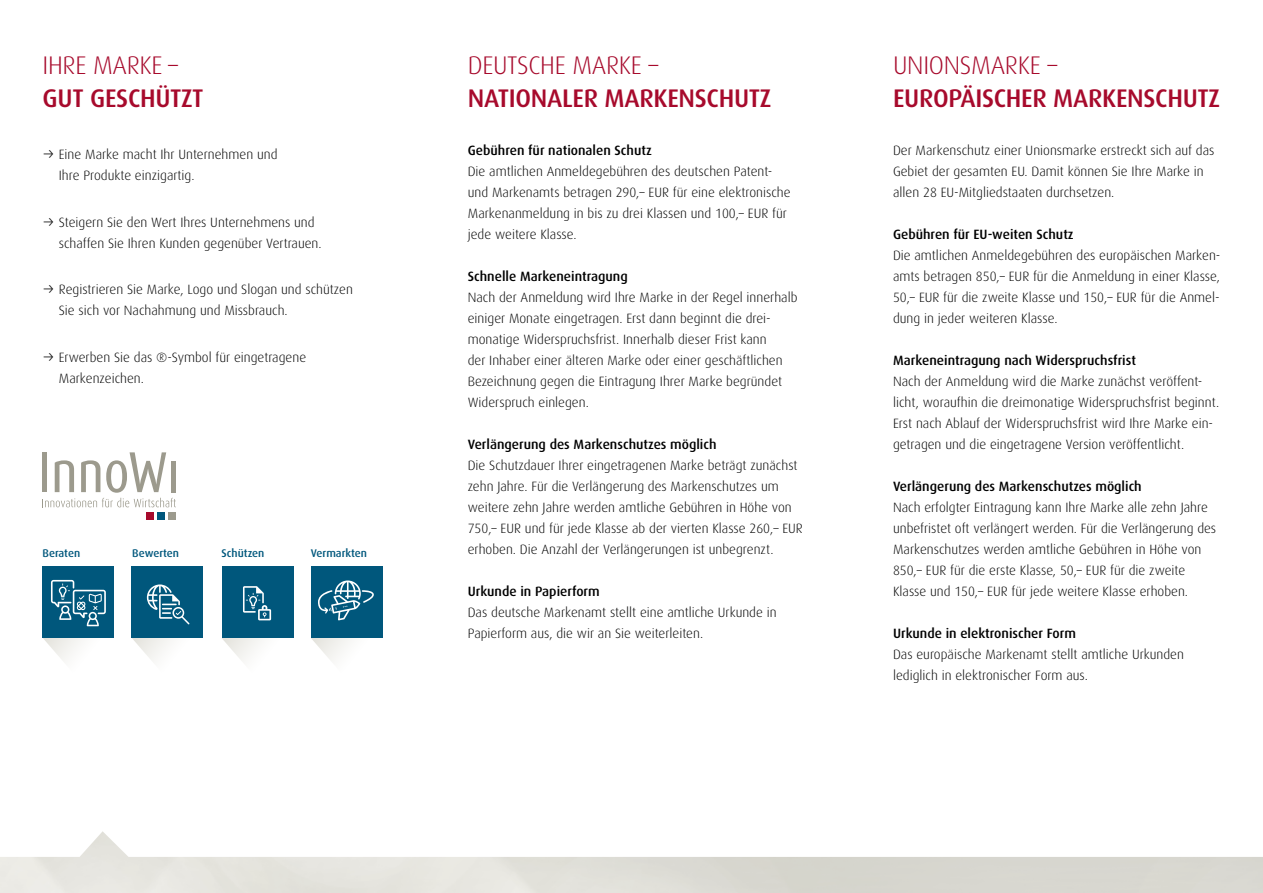
<style>
.page{position:relative;width:1263px;height:893px;background:#fff}
.page>*{position:absolute;margin:0;border:0;box-sizing:border-box;transform-origin:0 0}
.t1{font:500 25.5px "Dax";letter-spacing:-.01em;color:#a70a2c}
.t2{font:300 25.5px "Dax";letter-spacing:-.01em;color:#a70a2c}
.t3{font:300 13.5px/21px "Dax";color:#000}
.t4{font:500 13.5px "Dax";color:#000}
.t5{font:500 11.1px "Dax";color:#00577c}
</style>
<div class="page">
<svg style="left:43px;top:566px;width:340px;height:95px"></svg>
<div style="left:146px;top:513px;width:7px;height:7px;background:#a70a2c"></div>
<div style="left:158px;top:513px;width:7px;height:7px;background:#00577c"></div>
<div style="left:169px;top:513px;width:7px;height:7px;background:#9c9a8d"></div>
<svg style="left:43px;top:452px;width:133px;height:55px"></svg>
<h1 class="t2" style="left:43px;top:51px;width:137px">IHRE MARKE –</h1>
<h1 class="t1" style="left:43px;top:84px;width:162px">GUT GESCHÜTZT</h1>
<p class="t3" style="left:59px;top:144px;width:220px">Eine Marke macht Ihr Unternehmen und<br>Ihre Produkte einzigartig.</p>
<p class="t3" style="left:59px;top:212px;width:264px">Steigern Sie den Wert Ihres Unternehmens und schaffen Sie Ihren Kunden gegenüber Vertrauen.</p>
<p class="t3" style="left:59px;top:279px;width:296px">Registrieren Sie Marke, Logo und Slogan und schützen<br>Sie sich vor Nachahmung und Missbrauch.</p>
<p class="t3" style="left:59px;top:347px;width:249px">Erwerben Sie das ®-Symbol für eingetragene<br>Markenzeichen.</p>
<p class="t5" style="left:43px;top:547px;width:39px">Beraten</p>
<p class="t5" style="left:132px;top:547px;width:48px">Bewerten</p>
<p class="t5" style="left:222px;top:547px;width:44px">Schützen</p>
<p class="t5" style="left:311px;top:547px;width:58px">Vermarkten</p>
<h1 class="t2" style="left:468px;top:51px;width:192px">DEUTSCHE MARKE –</h1>
<h1 class="t1" style="left:468px;top:84px;width:305px">NATIONALER MARKENSCHUTZ</h1>
<p class="t4" style="left:468px;top:143px;width:186px">Gebühren für nationalen Schutz</p>
<p class="t3" style="left:468px;top:161px;width:324px">Die amtlichen Anmeldegebühren des deutschen Patent&shy;und Markenamts betragen 290,– EUR für eine elektronische Markenanmeldung in bis zu drei Klassen und 100,– EUR für jede weitere Klasse.</p>
<p class="t4" style="left:468px;top:269px;width:161px">Schnelle Markeneintragung</p>
<p class="t3" style="left:468px;top:287px;width:331px">Nach der Anmeldung wird Ihre Marke in der Regel innerhalb einiger Monate eingetragen. Erst dann beginnt die drei&shy;monatige Widerspruchsfrist. Innerhalb dieser Frist kann<br>der Inhaber einer älteren Marke oder einer geschäftlichen Bezeichnung gegen die Eintragung Ihrer Marke begründet Widerspruch einlegen.</p>
<p class="t4" style="left:468px;top:437px;width:250px">Verlängerung des Markenschutzes möglich</p>
<p class="t3" style="left:468px;top:455px;width:337px">Die Schutzdauer Ihrer eingetragenen Marke beträgt zunächst zehn Jahre. Für die Verlängerung des Markenschutzes um weitere zehn Jahre werden amtliche Gebühren in Höhe von 750,– EUR und für jede Klasse ab der vierten Klasse 260,– EUR erhoben. Die Anzahl der Verlängerungen ist unbegrenzt.</p>
<p class="t4" style="left:468px;top:584px;width:134px">Urkunde in Papierform</p>
<p class="t3" style="left:468px;top:602px;width:310px">Das deutsche Markenamt stellt eine amtliche Urkunde in<br>Papierform aus, die wir an Sie weiterleiten.</p>
<h1 class="t2" style="left:893px;top:51px;width:166px">UNIONSMARKE –</h1>
<h1 class="t1" style="left:893px;top:84px;width:328px">EUROPÄISCHER MARKENSCHUTZ</h1>
<p class="t3" style="left:893px;top:140px;width:323px">Der Markenschutz einer Unionsmarke erstreckt sich auf das<br>Gebiet der gesamten EU. Damit können Sie Ihre Marke in allen 28 EU-Mitgliedstaaten durchsetzen.</p>
<p class="t4" style="left:893px;top:227px;width:182px">Gebühren für EU-weiten Schutz</p>
<p class="t3" style="left:893px;top:245px;width:329px;text-align:justify">Die amtlichen Anmeldegebühren des europäischen Marken&shy;amts betragen 850,– EUR für die Anmeldung in einer Klasse, 50,– EUR für die zweite Klasse und 150,– EUR für die Anmel&shy;dung in jeder weiteren Klasse.</p>
<p class="t4" style="left:893px;top:353px;width:244px">Markeneintragung nach Widerspruchsfrist</p>
<p class="t3" style="left:893px;top:371px;width:328px">Nach der Anmeldung wird die Marke zunächst veröffent&shy;licht, woraufhin die dreimonatige Widerspruchsfrist beginnt.<br>Erst nach Ablauf der Widerspruchsfrist wird Ihre Marke ein&shy;getragen und die eingetragene Version veröffentlicht.</p>
<p class="t4" style="left:893px;top:479px;width:250px">Verlängerung des Markenschutzes möglich</p>
<p class="t3" style="left:893px;top:497px;width:325px">Nach erfolgter Eintragung kann Ihre Marke alle zehn Jahre unbefristet oft verlängert werden. Für die Verlängerung des Markenschutzes werden amtliche Gebühren in Höhe von 850,– EUR für die erste Klasse, 50,– EUR für die zweite Klasse und 150,– EUR für jede weitere Klasse erhoben.</p>
<p class="t4" style="left:893px;top:626px;width:184px">Urkunde in elektronischer Form</p>
<p class="t3" style="left:893px;top:644px;width:292px">Das europäische Markenamt stellt amtliche Urkunden lediglich in elektronischer Form aus.</p>
</div>
